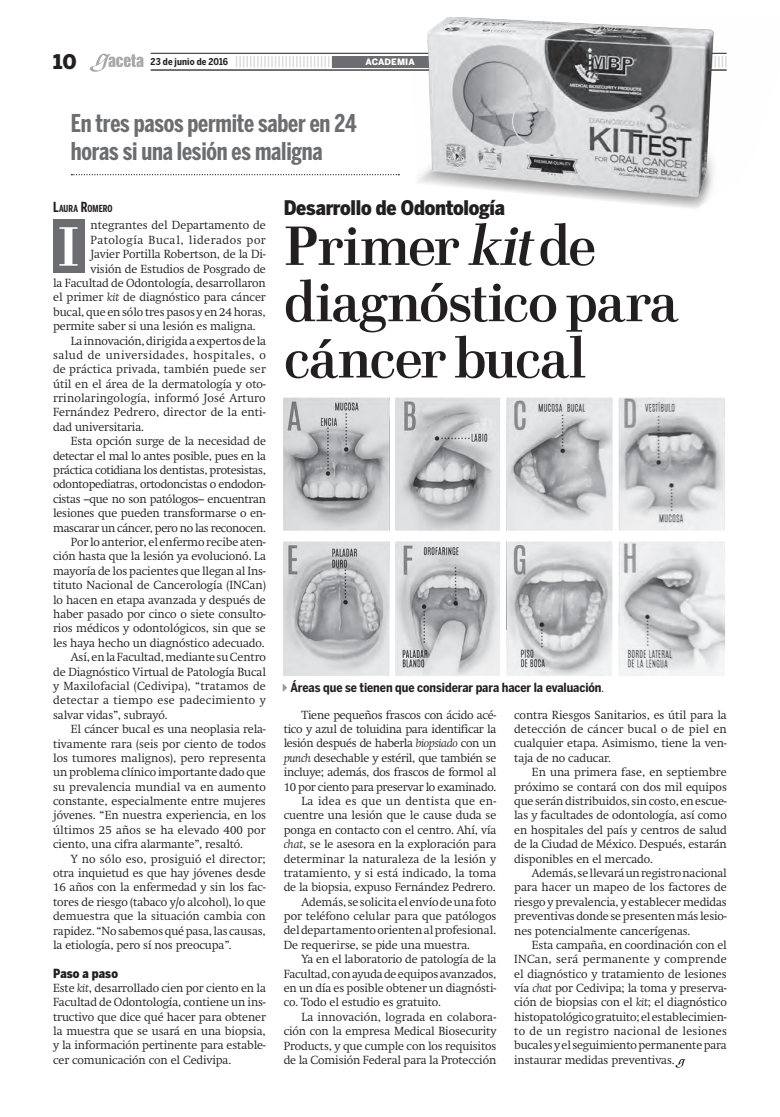
<style>
.page{position:relative;width:780px;height:1117px;background:#fff}
.page>*{position:absolute;margin:0;border:0;box-sizing:border-box;transform-origin:0 0}
._3_0_Tex_Cap_4{font:700 56.38px "Cellini TF";color:#fff}
._1_0_Cabeza_Principa{font:700 56.25px/56.2px "Cellini TF";letter-spacing:-.02em;color:#231f20}
._2_0_Sumario__2{font:700 extra-condensed 24.38px/27.5px "Benton Sans";letter-spacing:-.01em;color:#6c6d70}
._0_0_Balazo{font:900 condensed 20px "Benton Sans";letter-spacing:-.015em;color:#231f20}
.t1{font:900 20px "Benton Sans";color:#231f20}
.t2{font:700 condensed 12.5px "Benton Sans";letter-spacing:-.005em;color:#231f20}
._3_0_Descanso{font:900 condensed 12.5px "Benton Sans";letter-spacing:.005em;color:#231f20}
._3_0_Texto{font:300 11.62px/14.4px "Swift";letter-spacing:-.01em;color:#231f20;text-align:justify}
._3_0_Tex_Cap_4-2{font:300 11.62px "Swift";letter-spacing:-.01em;color:#231f20}
._3_0_Tex_Cap_4-3{font:300 11.62px "Swift";letter-spacing:.05em;color:#231f20}
._4_0_Crédito_nota{font:700 extra-condensed 9.62px "Benton Sans";letter-spacing:.01em;color:#231f20}
.t3{font:700 condensed 9.38px "Benton Sans";letter-spacing:.01em;color:#231f20}
.t4{font:900 8.75px "Benton Sans";letter-spacing:.01em;color:#fff}
.s1{font-size:13.75px}
.s2{font-style:italic}
.s3{font-weight:400;font-stretch:extra-condensed;font-size:11.88px}
</style>
<div class="page">
<svg style="left:236px;top:56px;width:96px;height:11px"></svg>
<div style="left:332px;top:56px;width:115px;height:11px;background:#6c6d70"></div>
<hr style="left:151px;top:53px;width:575px;height:1px;background:#231f20">
<hr style="left:151px;top:69px;width:575px;height:2px;background:#231f20">
<svg style="left:89px;top:53px;width:54px;height:19px"></svg>
<img style="left:342px;top:17px;width:385px;height:192px">
<img style="left:283px;top:397px;width:442px;height:279px">
<svg style="left:71px;top:174px;width:328px;height:1px"></svg>
<div style="left:53px;top:219px;width:31px;height:53px;background:#6c6d70"></div>
<svg style="left:675px;top:1058px;width:10px;height:9px"></svg>
<h3 class="t1" style="left:53px;top:50px;width:25px">10</h3>
<p class="t4" style="left:365px;top:57px;width:51px">ACADEMIA</p>
<p class="t3" style="left:151px;top:56px;width:79px">23 de junio de 2016</p>
<p class="_2_0_Sumario__2" style="left:71px;top:110px;width:287px">En tres pasos permite saber en 24 horas si una lesión es maligna</p>
<p class="_4_0_Crédito_nota" style="left:53px;top:203px;width:61px"><span class="s1">L</span>AURA <span class="s1">R</span>OMERO</p>
<p class="_0_0_Balazo" style="left:284px;top:196px;width:223px">Desarrollo de Odontología</p>
<p class="_3_0_Tex_Cap_4" style="left:57px;top:213px;width:24px">I</p>
<p class="_3_0_Tex_Cap_4-2" style="left:91px;top:218px;width:177px">ntegrantes del Departamento de</p>
<p class="_3_0_Tex_Cap_4-3" style="left:91px;top:233px;width:177px">Patología Bucal, liderados por</p>
<p class="_3_0_Tex_Cap_4-2" style="left:91px;top:247px;width:177px">Javier Portilla Robertson, de la Di-</p>
<p class="_3_0_Tex_Cap_4-2" style="left:91px;top:262px;width:177px">visión de Estudios de Posgrado de</p>
<p class="_3_0_Tex_Cap_4-2" style="left:53px;top:276px;width:214px">la Facultad de Odontología, desarrollaron</p>
<p class="_3_0_Tex_Cap_4-2" style="left:53px;top:290px;width:214px">el primer <span class="s2">kit</span> de diagnóstico para cáncer</p>
<p class="_3_0_Tex_Cap_4-2" style="left:53px;top:305px;width:214px">bucal, que en sólo tres pasos y en 24 horas,</p>
<p class="_3_0_Tex_Cap_4-2" style="left:53px;top:319px;width:204px">permite saber si una lesión es maligna.</p>
<p class="_3_0_Texto" style="left:53px;top:333px;width:214px;text-indent:18px">La innovación, dirigida a expertos de la salud de universidades, hospitales, o de práctica privada, también puede ser útil en el área de la dermatología y oto&shy;rrinolaringología, informó José Arturo Fernández Pedrero, director de la enti&shy;dad universitaria.</p>
<p class="_3_0_Texto" style="left:53px;top:434px;width:214px;text-indent:18px">Esta opción surge de la necesidad de detectar el mal lo antes posible, pues en la práctica cotidiana los dentistas, protesistas, odontopediatras, ortodoncistas o endodon&shy;cistas –que no son patólogos– encuentran lesiones que pueden transformarse o en&shy;mascarar un cáncer, pero no las reconocen.</p>
<p class="_3_0_Texto" style="left:53px;top:534px;width:214px;text-indent:18px">Por lo anterior, el enfermo recibe aten&shy;ción hasta que la lesión ya evolucionó. La mayoría de los pacientes que llegan al Ins&shy;tituto Nacional de Cancerología (INCan) lo hacen en etapa avanzada y después de haber pasado por cinco o siete consulto&shy;rios médicos y odontológicos, sin que se les haya hecho un diagnóstico adecuado.</p>
<p class="_3_0_Texto" style="left:53px;top:649px;width:214px;text-indent:18px">Así, en la Facultad, mediante su Centro de Diagnóstico Virtual de Patología Bucal y Maxilofacial (Cedivipa), “tratamos de detectar a tiempo ese padecimiento y salvar vidas”, subrayó.</p>
<p class="_3_0_Texto" style="left:53px;top:721px;width:214px;text-indent:18px">El cáncer bucal es una neoplasia rela&shy;tivamente rara (seis por ciento de todos los tumores malignos), pero representa un problema clínico importante dado que su prevalencia mundial va en aumento constante, especialmente entre mujeres jóvenes. “En nuestra experiencia, en los últimos 25 años se ha elevado 400 por ciento, una cifra alarmante”, resaltó.</p>
<p class="_3_0_Texto" style="left:53px;top:851px;width:214px;text-indent:18px">Y no sólo eso, prosiguió el director; otra inquietud es que hay jóvenes desde 16 años con la enfermedad y sin los fac&shy;tores de riesgo (tabaco y/o alcohol), lo que demuestra que la situación cambia con rapidez. “No sabemos qué pasa, las causas, la etiología, pero sí nos preocupa”.</p>
<p class="_3_0_Descanso" style="left:53px;top:965px;width:66px">Paso a paso</p>
<p class="_3_0_Texto" style="left:53px;top:980px;width:214px">Este <span class="s2">kit</span>, desarrollado cien por ciento en la Facultad de Odontología, contiene un ins&shy;tructivo que dice qué hacer para obtener la muestra que se usará en una biopsia, y la información pertinente para estable&shy;cer comunicación con el Cedivipa.</p>
<p class="_1_0_Cabeza_Principa" style="left:284px;top:216px;width:395px">Primer <span class="s2">kit</span>de diagnóstico para cáncer bucal</p>
<p class="t2" style="left:290px;top:680px;width:315px">Áreas que se tienen que considerar para hacer la evaluación<span class="s3">.</span></p>
<p class="_3_0_Texto" style="left:284px;top:707px;width:214px;text-indent:18px">Tiene pequeños frascos con ácido acé&shy;tico y azul de toluidina para identificar la lesión después de haberla <span class="s2">biopsiado</span> con un <span class="s2">punch</span> desechable y estéril, que también se incluye; además, dos frascos de formol al 10 por ciento para preservar lo examinado.</p>
<p class="_3_0_Texto" style="left:284px;top:793px;width:214px;text-indent:18px">La idea es que un dentista que en&shy;cuentre una lesión que le cause duda se ponga en contacto con el centro. Ahí, vía <span class="s2">chat</span>, se le asesora en la exploración para determinar la naturaleza de la lesión y tratamiento, y si está indicado, la toma de la biopsia, expuso Fernández Pedrero.</p>
<p class="_3_0_Texto" style="left:284px;top:894px;width:214px;text-indent:18px">Además, se solicita el envío de una foto por teléfono celular para que patólogos del departamento orienten al profesional.<br>De requerirse, se pide una muestra.</p>
<p class="_3_0_Texto" style="left:284px;top:951px;width:214px;text-indent:18px">Ya en el laboratorio de patología de la Facultad, con ayuda de equipos avanzados, en un día es posible obtener un diagnósti&shy;co. Todo el estudio es gratuito.</p>
<p class="_3_0_Texto" style="left:284px;top:1009px;width:214px;text-indent:18px">La innovación, lograda en colabora&shy;ción con la empresa Medical Biosecurity Products, y que cumple con los requisitos de la Comisión Federal para la Protección</p>
<p class="_3_0_Texto" style="left:514px;top:707px;width:214px">contra Riesgos Sanitarios, es útil para la detección de cáncer bucal o de piel en cualquier etapa. Asimismo, tiene la ven&shy;taja de no caducar.</p>
<p class="_3_0_Texto" style="left:514px;top:765px;width:214px;text-indent:18px">En una primera fase, en septiembre próximo se contará con dos mil equipos que serán distribuidos, sin costo, en escue&shy;las y facultades de odontología, así como en hospitales del país y centros de salud de la Ciudad de México. Después, estarán disponibles en el mercado.</p>
<p class="_3_0_Texto" style="left:514px;top:865px;width:214px;text-indent:18px">Además, se llevará un registro nacional para hacer un mapeo de los factores de riesgo y prevalencia, y establecer medidas preventivas donde se presenten más lesio&shy;nes potencialmente cancerígenas.</p>
<p class="_3_0_Texto" style="left:514px;top:937px;width:214px;text-indent:18px">Esta campaña, en coordinación con el INCan, será permanente y comprende el diagnóstico y tratamiento de lesiones vía <span class="s2">chat</span> por Cedivipa; la toma y preserva&shy;ción de biopsias con el <span class="s2">kit</span>; el diagnóstico histopatológico gratuito; el establecimien&shy;to de un registro nacional de lesiones bucales y el seguimiento permanente para instaurar medidas preventivas.</p>
</div>
